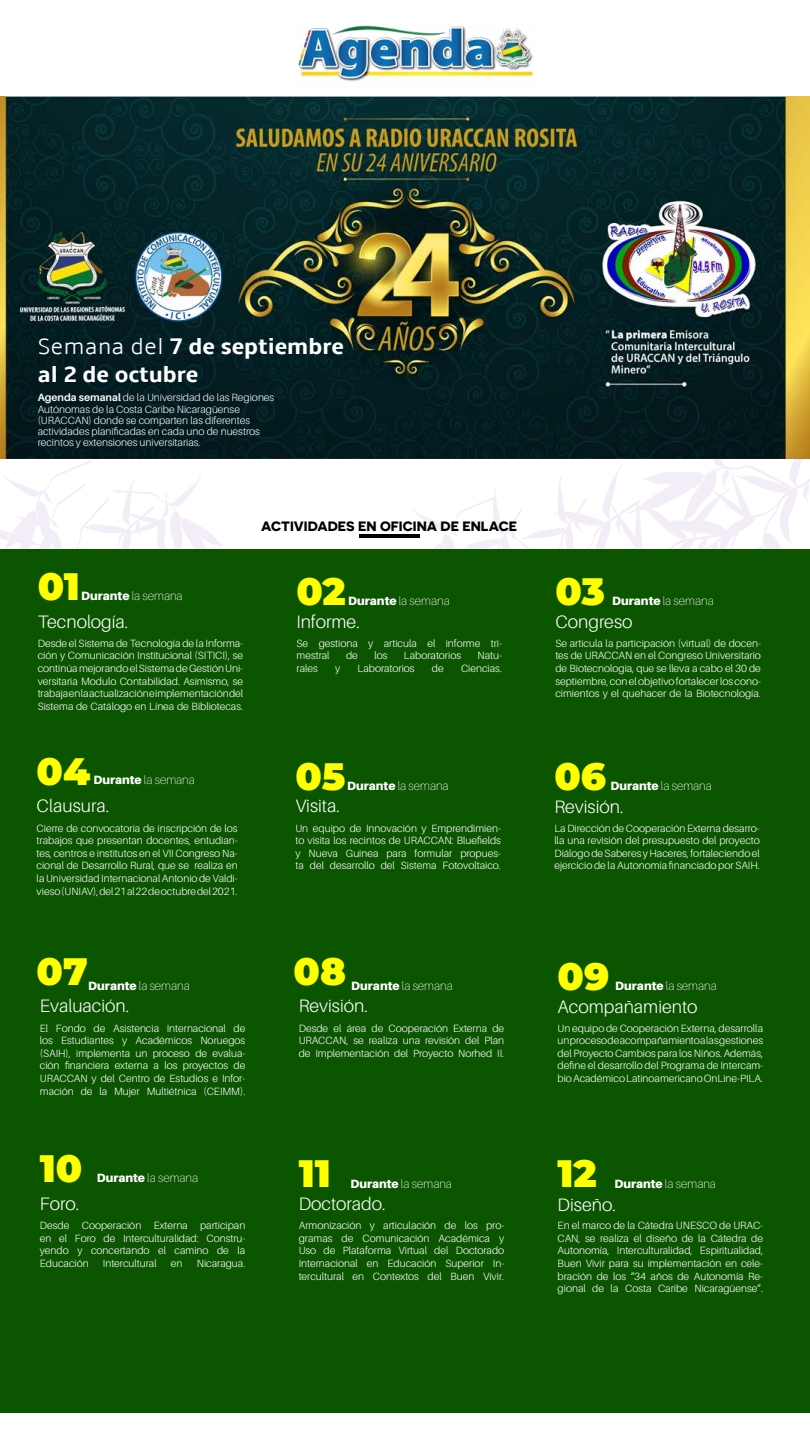
<style>
.page{position:relative;width:810px;height:1440px;background:#fff}
.page>*{position:absolute;margin:0;border:0;box-sizing:border-box;transform-origin:0 0}
.t1{font:900 38.25px "Montserrat";color:#ff0}
.t2{font:700 23.25px/27.9px "Amble";color:#fff}
.t3{font:300 18px "Aileron";color:#fff}
.t4{font:700 13.58px "Novecentosanswide";color:#000}
.t5{font:100 12px "Aileron";color:#fff}
.t6{font:300 10.5px/12.6px "Aileron";color:#fff;text-align:justify}
.t7{font:300 10.5px/11.2px "Aileron";color:#f8f8f8}
.s1{font-weight:300}
.s2{font-weight:700}
.s3{font-weight:900}
</style>
<div class="page">
<svg style="left:0;top:460px;width:223px;height:89px"></svg>
<svg style="left:414px;top:477px;width:176px;height:72px"></svg>
<svg style="left:590px;top:458px;width:220px;height:91px"></svg>
<img style="left:0;top:96px;width:810px;height:362px">
<img style="left:299px;top:25px;width:234px;height:56px">
<div style="left:0;top:549px;width:810px;height:864px;background:#0b5500"></div>
<hr style="left:359px;top:534px;width:60px;height:4px;background:#000">
<h2 class="t2" style="left:38px;top:333px;width:308px"><span class="s1">Semana del</span> 7 de septiembre al 2 de octubre</h2>
<p class="t7" style="left:38px;top:392px;width:238px"><span class="s2">Agenda semanal</span> de la Universidad de las Regiones Autónomas de la Costa Caribe Nicaragüense (URACCAN) donde se comparten las diferentes actividades planificadas en cada uno de nuestros recintos y extensiones universitarias.</p>
<p class="t4" style="left:261px;top:518px;width:257px">ACTIVIDADES EN OFICINA DE ENLACE</p>
<h1 class="t1" style="left:38px;top:558px;width:44px">01</h1>
<p class="t5" style="left:81px;top:589px;width:103px"><span class="s3">Durante</span> la semana</p>
<h1 class="t1" style="left:297px;top:563px;width:51px">02</h1>
<p class="t5" style="left:348px;top:594px;width:103px"><span class="s3">Durante</span> la semana</p>
<h1 class="t1" style="left:555px;top:563px;width:51px">03</h1>
<p class="t5" style="left:612px;top:594px;width:103px"><span class="s3">Durante</span> la semana</p>
<h3 class="t3" style="left:38px;top:612px;width:92px">Tecnología.</h3>
<h3 class="t3" style="left:296px;top:612px;width:65px">Informe.</h3>
<h3 class="t3" style="left:555px;top:612px;width:79px">Congreso</h3>
<p class="t6" style="left:38px;top:637px;width:207px">Desde el Sistema de Tecnología de la Informa&shy;ción y Comunicación Institucional (SITICI), se continúa mejorando el Sistema de Gestión Uni&shy;versitaria Modulo Contabilidad. Asimismo, se trabaja en la actualización e implementación del Sistema de Catálogo en Línea de Bibliotecas.</p>
<p class="t6" style="left:297px;top:637px;width:207px">Se gestiona y articula el informe tri&shy;mestral</p>
<p class="t6" style="left:346px;top:650px;width:13px">de</p>
<p class="t6" style="left:374px;top:650px;width:15px">los</p>
<p class="t6" style="left:404px;top:650px;width:59px">Laboratorios</p>
<p class="t6" style="left:478px;top:650px;width:26px">Natu-</p>
<p class="t6" style="left:297px;top:662px;width:23px">rales</p>
<p class="t6" style="left:335px;top:662px;width:7px">y</p>
<p class="t6" style="left:358px;top:662px;width:59px">Laboratorios</p>
<p class="t6" style="left:432px;top:662px;width:13px">de</p>
<p class="t6" style="left:461px;top:662px;width:43px">Ciencias.</p>
<p class="t6" style="left:555px;top:637px;width:207px">Se articula la participación (virtual) de docen&shy;tes de URACCAN en el Congreso Universitario de Biotecnologia, que se lleva a cabo el 30 de septiembre, con el objetivo fortalecer los cono&shy;cimientos y el quehacer de la Biotecnología.</p>
<h1 class="t1" style="left:37px;top:742px;width:55px">04</h1>
<p class="t5" style="left:93px;top:773px;width:103px"><span class="s3">Durante</span> la semana</p>
<h1 class="t1" style="left:295px;top:748px;width:52px">05</h1>
<p class="t5" style="left:347px;top:779px;width:103px"><span class="s3">Durante</span> la semana</p>
<h1 class="t1" style="left:554px;top:748px;width:53px">06</h1>
<p class="t5" style="left:610px;top:779px;width:103px"><span class="s3">Durante</span> la semana</p>
<h3 class="t3" style="left:37px;top:796px;width:74px">Clausura.</h3>
<h3 class="t3" style="left:295px;top:796px;width:46px">Visita.</h3>
<h3 class="t3" style="left:554px;top:797px;width:71px">Revisión.</h3>
<p class="t6" style="left:37px;top:822px;width:203px">Cierre de convocatoria de inscripción de los trabajos que presentan docentes, entudian&shy;tes, centros e institutos en el VII Congreso Na&shy;cional de Desarrollo Rural, que se realiza en la Universidad Internacional Antonio de Valdi&shy;vieso (UNIAV), del 21 al 22 de octubre del 2021.</p>
<p class="t6" style="left:295px;top:822px;width:207px">Un equipo de Innovación y Emprendimien&shy;to visita los recintos de URACCAN: Bluefields y Nueva Guinea para formular propues&shy;ta del desarrollo del Sistema Fotovoltaico.</p>
<p class="t6" style="left:554px;top:822px;width:207px">La Dirección de Cooperación Externa desarro&shy;lla una revisión del presupuesto del proyecto Diálogo de Saberes y Haceres, fortaleciendo el ejercicio de la Autonomía financiado por SAIH.</p>
<h1 class="t1" style="left:37px;top:942px;width:53px">07</h1>
<p class="t5" style="left:88px;top:979px;width:103px"><span class="s3">Durante</span> la semana</p>
<h1 class="t1" style="left:294px;top:942px;width:54px">08</h1>
<p class="t5" style="left:351px;top:979px;width:103px"><span class="s3">Durante</span> la semana</p>
<h1 class="t1" style="left:558px;top:948px;width:53px">09</h1>
<p class="t5" style="left:615px;top:979px;width:103px"><span class="s3">Durante</span> la semana</p>
<h3 class="t3" style="left:40px;top:996px;width:91px">Evaluación.</h3>
<h3 class="t3" style="left:299px;top:996px;width:71px">Revisión.</h3>
<h3 class="t3" style="left:558px;top:997px;width:141px">Acompañamiento</h3>
<p class="t6" style="left:40px;top:1022px;width:207px">El Fondo de Asistencia Internacional de los Estudiantes y Académicos Noruegos (SAIH), implementa un proceso de evalua&shy;ción financiera externa a los proyectos de URACCAN y del Centro de Estudios e Infor&shy;mación de la Mujer Multiétnica (CEIMM).</p>
<p class="t6" style="left:299px;top:1022px;width:207px">Desde el área de Cooperación Externa de URACCAN, se realiza una revisión del Plan de Implementación del Proyecto Norhed II.</p>
<p class="t6" style="left:558px;top:1022px;width:207px">Un equipo de Cooperación Externa, desarrolla un proceso de acompañamiento a las gestiones del Proyecto Cambios para los Niños. Además, define el desarrollo del Programa de Intercam&shy;bio Académico Latinoamericano OnLine-PILA.</p>
<h1 class="t1" style="left:40px;top:1140px;width:44px">10</h1>
<p class="t5" style="left:97px;top:1171px;width:103px"><span class="s3">Durante</span> la semana</p>
<h1 class="t1" style="left:299px;top:1145px;width:33px">11</h1>
<p class="t5" style="left:350px;top:1177px;width:103px"><span class="s3">Durante</span> la semana</p>
<h1 class="t1" style="left:558px;top:1145px;width:41px">12</h1>
<p class="t5" style="left:614px;top:1177px;width:103px"><span class="s3">Durante</span> la semana</p>
<h3 class="t3" style="left:40px;top:1194px;width:41px">Foro.</h3>
<h3 class="t3" style="left:299px;top:1194px;width:88px">Doctorado.</h3>
<h3 class="t3" style="left:558px;top:1195px;width:60px">Diseño.</h3>
<p class="t6" style="left:40px;top:1219px;width:207px">Desde Cooperación Externa participan en el Foro de Interculturalidad: Constru&shy;yendo y concertando el camino de la Educación</p>
<p class="t6" style="left:103px;top:1257px;width:55px">Intercultural</p>
<p class="t6" style="left:171px;top:1257px;width:13px">en</p>
<p class="t6" style="left:197px;top:1257px;width:50px">Nicaragua.</p>
<p class="t6" style="left:299px;top:1219px;width:207px">Armonización y articulación de los pro&shy;gramas de Comunicación Académica y Uso de Plataforma Virtual del Doctorado Internacional en Educación Superior In&shy;tercultural en Contextos del Buen Vivir.</p>
<p class="t6" style="left:558px;top:1219px;width:207px">En el marco de la Cátedra UNESCO de URAC-CAN, se realiza el diseño de la Cátedra de Autonomía, Interculturalidad, Espiritualidad, Buen Vivir para su implementación en cele&shy;bración de los “34 años de Autonomía Re&shy;gional de la Costa Caribe Nicaragüense”.</p>
</div>
